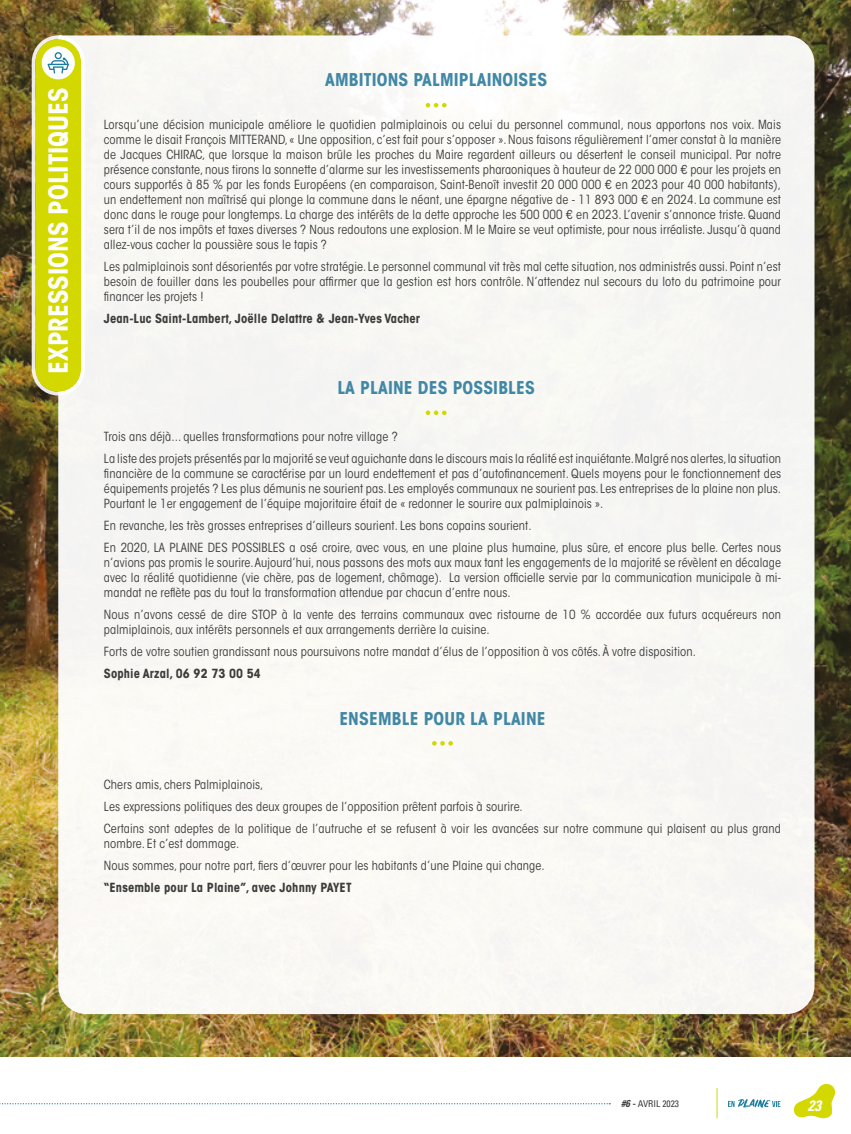
<style>
.page{position:relative;width:851px;height:1134px;background:#fff}
.page>*{position:absolute;margin:0;border:0;box-sizing:border-box;transform-origin:0 0}
.t1{font:700 condensed 26px "ITC Avant Garde Std";color:#fff}
.t2{font:700 condensed 17.5px "ITC Avant Garde Std";letter-spacing:.01em;color:#4188a6}
.t3{font:italic 700 condensed 15px "Univers LT Std";color:#fff}
.t4{font:condensed 12.5px/15px "ITC Avant Garde Std";letter-spacing:.01em;color:#3c3c3b}
.t5{font:700 condensed 12.5px "ITC Avant Garde Std";letter-spacing:.01em;color:#3c3c3b}
.t6{font:condensed 9.38px "Univers LT Std";color:#3c3c3b}
.s1{font-weight:700;font-style:italic;font-size:10px}
</style>
<div class="page">
<img style="left:0;top:0;width:850px;height:1056px">
<div style="left:58px;top:35px;width:756px;height:979px;background:#f8f7f4"></div>
<svg style="left:793px;top:1083px;width:43px;height:36px"></svg>
<hr style="left:716px;top:1088px;width:1px;height:30px;background:#d3d800">
<svg style="left:728px;top:1099px;width:52px;height:9px"></svg>
<svg style="left:0;top:1103px;width:610px;height:1px"></svg>
<div style="left:35px;top:39px;width:46px;height:353px;background:#d3d800;border-radius:23px"></div>
<div style="left:32px;top:35px;width:53px;height:360px;border:4px solid #fff;border-radius:25px"></div>
<div style="left:42px;top:46px;width:33px;height:33px;background:#fff;border-radius:50%"></div>
<svg style="left:47px;top:52px;width:22px;height:22px"></svg>
<svg style="left:425px;top:103px;width:21px;height:4px"></svg>
<svg style="left:432px;top:741px;width:21px;height:5px"></svg>
<svg style="left:425px;top:410px;width:21px;height:5px"></svg>
<h1 class="t1" style="left:42px;top:374px;width:288px;rotate:-90deg">EXPRESSIONS POLITIQUES</h1>
<h2 class="t2" style="left:325px;top:69px;width:223px">AMBITIONS PALMIPLAINOISES</h2>
<p class="t4" style="left:104px;top:117px;width:678px;text-align:justify">Lorsqu’une décision municipale améliore le quotidien palmiplainois ou celui du personnel communal, nous apportons nos voix. Mais comme le disait François MITTERAND, « Une opposition, c’est fait pour s’opposer ». Nous faisons régulièrement l’amer constat à la manière de Jacques CHIRAC, que lorsque la maison brûle les proches du Maire regardent ailleurs ou désertent le conseil municipal. Par notre présence constante, nous tirons la sonnette d’alarme sur les investissements pharaoniques à hauteur de 22 000 000 € pour les projets en cours supportés à 85 % par les fonds Européens (en comparaison, Saint-Benoît investit 20 000 000 € en 2023 pour 40 000 habitants), un endettement non maîtrisé qui plonge la commune dans le néant, une épargne négative de - 11 893 000 € en 2024. La commune est donc dans le rouge pour longtemps. La charge des intérêts de la dette approche les 500 000 € en 2023. L’avenir s’annonce triste. Quand sera t’il de nos impôts et taxes diverses ? Nous redoutons une explosion. M le Maire se veut optimiste, pour nous irréaliste. Jusqu’à quand allez-vous cacher la poussière sous le tapis ?</p>
<p class="t4" style="left:104px;top:259px;width:678px;text-align:justify">Les palmiplainois sont désorientés par votre stratégie. Le personnel communal vit très mal cette situation, nos administrés aussi. Point n’est besoin de fouiller dans les poubelles pour affirmer que la gestion est hors contrôle. N’attendez nul secours du loto du patrimoine pour financer les projets !</p>
<p class="t5" style="left:104px;top:311px;width:317px">Jean-Luc Saint-Lambert, Joëlle Delattre &amp; Jean-Yves Vacher</p>
<h2 class="t2" style="left:337px;top:377px;width:199px">LA PLAINE DES POSSIBLES</h2>
<p class="t4" style="left:104px;top:425px;width:678px;line-height:22.1px">Trois ans déjà... quelles transformations pour notre village ?<br>La liste des projets présentés par la majorité se veut aguichante dans le discours mais la réalité est inquiétante. Malgré nos alertes, la situation</p>
<p class="t4" style="left:104px;top:466px;width:678px;text-align:justify">financière de la commune se caractérise par un lourd endettement et pas d’autofinancement. Quels moyens pour le fonctionnement des équipements projetés ? Les plus démunis ne sourient pas. Les employés communaux ne sourient pas. Les entreprises de la plaine non plus.<br>Pourtant le 1er engagement de l’équipe majoritaire était de « redonner le sourire aux palmiplainois ».</p>
<p class="t4" style="left:104px;top:514px;width:678px;line-height:22.1px">En revanche, les très grosses entreprises d’ailleurs sourient. Les bons copains sourient.<br>En 2020, LA PLAINE DES POSSIBLES a osé croire, avec vous, en une plaine plus humaine, plus sûre, et encore plus belle. Certes nous</p>
<p class="t4" style="left:104px;top:555px;width:678px;text-align:justify">n’avions pas promis le sourire. Aujourd’hui, nous passons des mots aux maux tant les engagements de la majorité se révèlent en décalage avec la réalité quotidienne (vie chère, pas de logement, chômage). La version officielle servie par la communication municipale à mi&shy;mandat ne reflète pas du tout la transformation attendue par chacun d’entre nous.</p>
<p class="t4" style="left:104px;top:607px;width:678px">Nous n’avons cessé de dire STOP à la vente des terrains communaux avec ristourne de 10 % accordée aux futurs acquéreurs non palmiplainois, aux intérêts personnels et aux arrangements derrière la cuisine.</p>
<p class="t4" style="left:104px;top:644px;width:593px">Forts de votre soutien grandissant nous poursuivons notre mandat d’élus de l’opposition à vos côtés. À votre disposition.</p>
<p class="t5" style="left:104px;top:666px;width:158px">Sophie Arzal, 06 92 73 00 54</p>
<h2 class="t2" style="left:339px;top:707px;width:208px">ENSEMBLE POUR LA PLAINE</h2>
<p class="t4" style="left:104px;top:773px;width:678px;line-height:22.1px">Chers amis, chers Palmiplainois,<br>Les expressions politiques des deux groupes de l’opposition prêtent parfois à sourire.<br>Certains sont adeptes de la politique de l’autruche et se refusent à voir les avancées sur notre commune qui plaisent au plus grand</p>
<p class="t4" style="left:104px;top:832px;width:442px;line-height:22.1px">nombre. Et c’est dommage.<br>Nous sommes, pour notre part, fiers d’œuvrer pour les habitants d’une Plaine qui change.</p>
<p class="t5" style="left:104px;top:880px;width:249px">“Ensemble pour La Plaine”, avec Johnny PAYET</p>
<p class="t6" style="left:621px;top:1098px;width:59px"><span class="s1">#6 -</span> AVRIL 2023</p>
<p class="t3" style="left:807px;top:1096px;width:15px">23</p>
</div>
